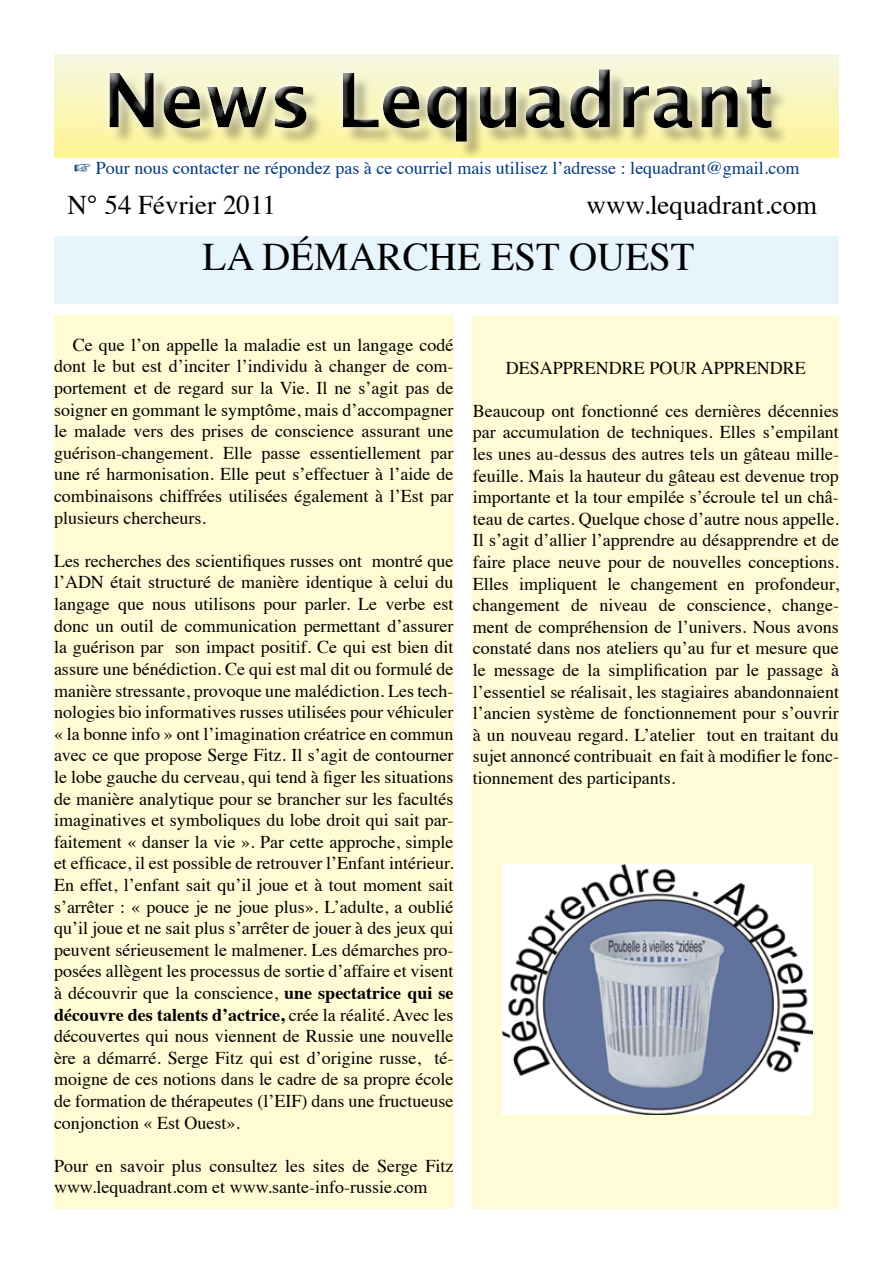
<style>
.page{position:relative;width:893px;height:1263px;background:#fff}
.page>*{position:absolute;margin:0;border:0;box-sizing:border-box;transform-origin:0 0}
.t1{font:39px "Times";color:#000}
.t2{font:27px "Times";color:#000}
.t3{font:18px/21.6px "Times";color:#000;text-align:justify}
.t4{font:18px "Times";color:#003882}
.s1{font-weight:700}
</style>
<div class="page">
<div style="left:54px;top:316px;width:400px;height:893px;background:#fffbd4"></div>
<div style="left:473px;top:317px;width:366px;height:892px;background:#fffbd6"></div>
<img style="left:502px;top:864px;width:310px;height:250px">
<div style="left:21px;top:2px;width:872px;height:169px;background:#000;opacity:.75"></div>
<div style="left:54px;top:236px;width:785px;height:67px;background:#e6f4fc"></div>
<p class="t4" style="left:74px;top:152px;width:727px">☞ Pour nous contacter ne répondez pas à ce courriel mais utilisez l’adresse : lequadrant@gmail.com</p>
<h2 class="t2" style="left:68px;top:180px;width:210px">N° 54 Février 2011</h2>
<h2 class="t2" style="left:587px;top:180px;width:232px">www.lequadrant.com</h2>
<h1 class="t1" style="left:202px;top:220px;width:141px">La démarc</h1>
<h1 class="t1" style="left:429px;top:220px;width:166px">heest oues</h1>
<h1 class="t1" style="left:671px;top:220px;width:25px">t</h1>
<p class="t3" style="left:54px;top:332px;width:401px;text-indent:19px">Ce que l’on appelle la maladie est un langage codé dont le but est d’inciter l’individu à changer de com&shy;portement et de regard sur la Vie. Il ne s’agit pas de soigner en gommant le symptôme, mais d’accompagner le malade vers des prises de conscience assurant une guérison-changement. Elle passe essentiellement par une ré harmonisation. Elle peut s’effectuer à l’aide de combinaisons chiffrées utilisées également à l’Est par plusieurs chercheurs.</p>
<p class="t3" style="left:54px;top:548px;width:401px">Les recherches des scientifiques russes ont montré que l’ADN était structuré de manière identique à celui du langage que nous utilisons pour parler. Le verbe est donc un outil de communication permettant d’assurer la guérison par son impact positif. Ce qui est bien dit assure une bénédiction. Ce qui est mal dit ou formulé de manière stressante, provoque une malédiction. Les tech&shy;nologies bio informatives russes utilisées pour véhiculer « la bonne info » ont l’imagination créatrice en commun avec ce que propose Serge Fitz. Il s’agit de contourner le lobe gauche du cerveau, qui tend à figer les situations de manière analytique pour se brancher sur les facultés imaginatives et symboliques du lobe droit qui sait par&shy;faitement « danser la vie ». Par cette approche, simple et efficace, il est possible de retrouver l’Enfant intérieur.<br>En effet, l’enfant sait qu’il joue et à tout moment sait s’arrêter : « pouce je ne joue plus». L’adulte, a oublié qu’il joue et ne sait plus s’arrêter de jouer à des jeux qui peuvent sérieusement le malmener. Les démarches pro&shy;posées allègent les processus de sortie d’affaire et visent à découvrir que la conscience, <span class="s1">une spectatrice qui se découvre des talents d’actrice,</span> crée la réalité. Avec les découvertes qui nous viennent de Russie une nouvelle ère a démarré. Serge Fitz qui est d’origine russe, té&shy;moigne de ces notions dans le cadre de sa propre école de formation de thérapeutes (l’EIF) dans une fructueuse conjonction « Est Ouest».</p>
<p class="t3" style="left:54px;top:1153px;width:401px">Pour en savoir plus consultez les sites de Serge Fitz www.lequadrant.com et www.sante-info-russie.com</p>
<p class="t3" style="left:506px;top:355px;width:302px">DESAPPRENDRE POUR APPRENDRE</p>
<p class="t3" style="left:473px;top:398px;width:368px">Beaucoup ont fonctionné ces dernières décennies par accumulation de techniques. Elles s’empilant les unes au-dessus des autres tels un gâteau mille&shy;feuille. Mais la hauteur du gâteau est devenue trop importante et la tour empilée s’écroule tel un châ&shy;teau de cartes. Quelque chose d’autre nous appelle.<br>Il s’agit d’allier l’apprendre au désapprendre et de faire place neuve pour de nouvelles conceptions.<br>Elles impliquent le changement en profondeur, changement de niveau de conscience, change&shy;ment de compréhension de l’univers. Nous avons constaté dans nos ateliers qu’au fur et mesure que le message de la simplification par le passage à l’essentiel se réalisait, les stagiaires abandonnaient l’ancien système de fonctionnement pour s’ouvrir à un nouveau regard. L’atelier tout en traitant du sujet annoncé contribuait en fait à modifier le fonc&shy;tionnement des participants.</p>
</div>
